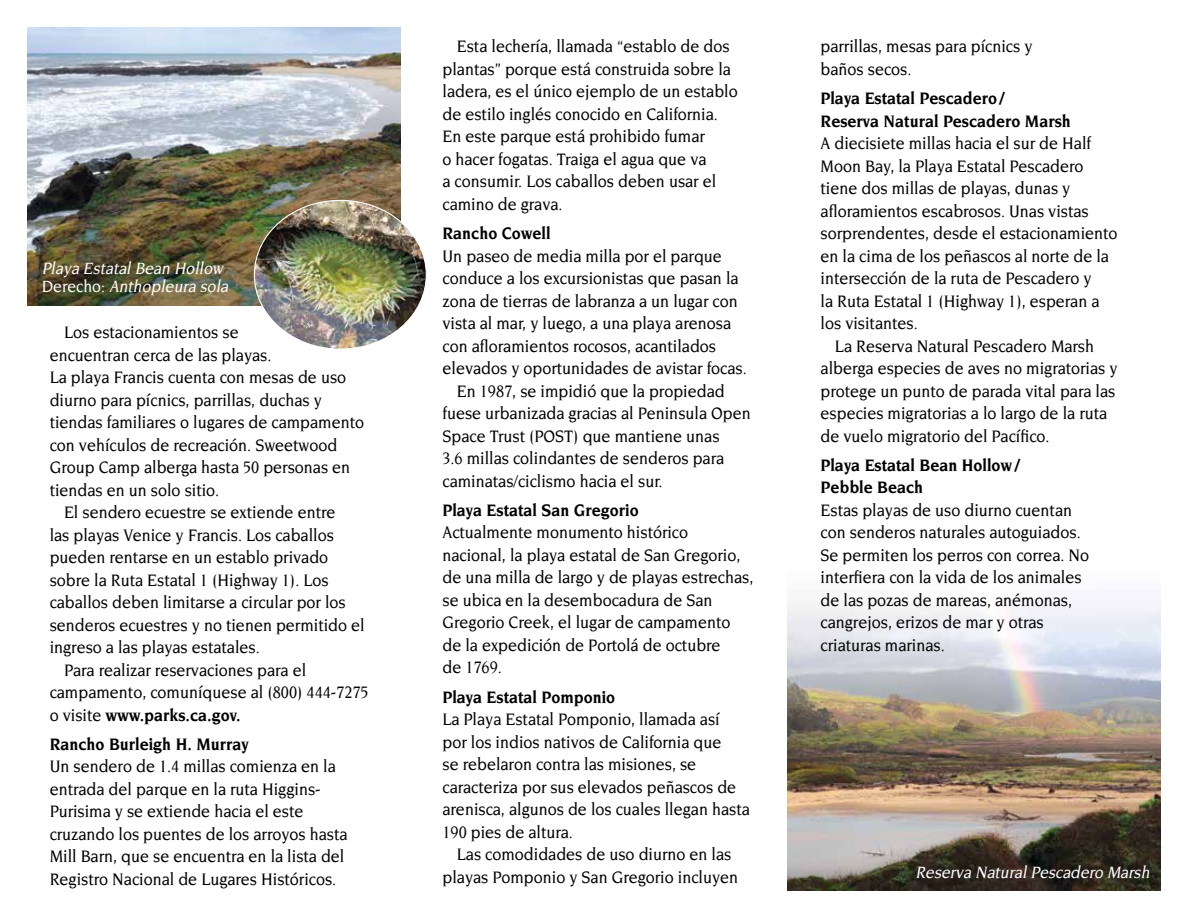
<style>
.page{position:relative;width:1188px;height:918px;background:#fff}
.page>*{position:absolute;margin:0;border:0;box-sizing:border-box;transform-origin:0 0}
.t1{font:500 18px/22.5px "Novarese";color:#000;scale:.9 1}
.t2{font:700 18px/22.5px "Novarese";color:#000;scale:.9 1}
.t3{font:italic 500 17.7px/18.8px "Novarese";color:#fff;scale:.9 1}
.s1{font-style:normal}
.s2{font-weight:500}
</style>
<div class="page">
<img style="left:788px;top:598px;width:373px;height:293px">
<img style="left:27px;top:27px;width:373px;height:279px">
<img style="left:254px;top:200px;width:171px;height:148px">
<p class="t3" style="left:42px;top:258px;width:212px">Playa EstatalBean Hollow<br><span class="s1">D e r e c h o :</span> Anthopleura sola</p>
<p class="t1" style="left:64px;top:321px;width:196px">Los estacionamientos se</p>
<p class="t1" style="left:50px;top:343px;width:248px">encuentran cerca de las playas.</p>
<p class="t1" style="left:50px;top:366px;width:331px">La playa Francis cuenta con mesas de uso</p>
<p class="t1" style="left:50px;top:388px;width:304px">diurno para pícnics, parrillas, duchas y</p>
<p class="t1" style="left:50px;top:411px;width:351px">tiendas familiares o lugares de campamento</p>
<p class="t1" style="left:50px;top:433px;width:321px">con vehículos de recreación. Sweetwood</p>
<p class="t1" style="left:50px;top:456px;width:335px">Group Camp alberga hasta 50 personas en</p>
<p class="t1" style="left:50px;top:478px;width:190px">tiendas en un solo sitio.</p>
<p class="t1" style="left:64px;top:501px;width:303px">El sendero ecuestre se extiende entre</p>
<p class="t1" style="left:50px;top:523px;width:317px">las playas Venice y Francis. Los caballos</p>
<p class="t1" style="left:50px;top:546px;width:311px">pueden rentarse en un establo privado</p>
<p class="t1" style="left:50px;top:568px;width:311px">sobre la Ruta Estatal 1 (Highway 1). Los</p>
<p class="t1" style="left:50px;top:591px;width:330px">caballos deben limitarse a circular por los</p>
<p class="t1" style="left:50px;top:613px;width:352px">senderos ecuestres y no tienen permitido el</p>
<p class="t1" style="left:50px;top:636px;width:235px">ingreso a las playas estatales.</p>
<p class="t1" style="left:64px;top:658px;width:271px">Para realizar reservaciones para el</p>
<p class="t1" style="left:50px;top:681px;width:356px">campamento, comuníquese al (800) 444-7275</p>
<p class="t2" style="left:50px;top:703px;width:214px"><span class="s2">o visite</span> www.parks.ca.gov.</p>
<p class="t2" style="left:50px;top:733px;width:223px">Rancho Burleigh H. Murray</p>
<p class="t1" style="left:50px;top:755px;width:333px">Un sendero de 1.4 millas comienza en la entrada del parque en la ruta Higgins-Purisima y se extiende hacia el este cruzando los puentes de los arroyos hasta Mill Barn, que se encuentra en la lista del Registro Nacional de Lugares Históricos.</p>
<p class="t1" style="left:442px;top:35px;width:330px;text-indent:14px">Esta lechería, llamada “establo de dos plantas” porque está construida sobre la ladera, es el único ejemplo de un establo de estilo inglés conocido en California.<br>En este parque está prohibido fumar<br>o hacer fogatas. Traiga el agua que va<br>a consumir. Los caballos deben usar el camino de grava.</p>
<p class="t2" style="left:442px;top:222px;width:122px">Rancho Cowell</p>
<p class="t1" style="left:442px;top:244px;width:312px">Un paseo de media milla por el parque</p>
<p class="t1" style="left:442px;top:267px;width:331px">conduce a los excursionistas que pasan la</p>
<p class="t1" style="left:442px;top:289px;width:330px">zona de tierras de labranza a un lugar con</p>
<p class="t1" style="left:442px;top:312px;width:322px">vista al mar, y luego, a una playa arenosa</p>
<p class="t1" style="left:442px;top:334px;width:306px">con afloramientos rocosos, acantilados</p>
<p class="t1" style="left:442px;top:357px;width:340px">elevados y oportunidades de avistar focas.</p>
<p class="t1" style="left:457px;top:379px;width:299px">En 1987, se impidió que la propiedad</p>
<p class="t1" style="left:442px;top:402px;width:344px">fuese urbanizada gracias al Peninsula Open</p>
<p class="t1" style="left:442px;top:424px;width:309px">Space Trust (POST) que mantiene unas</p>
<p class="t1" style="left:442px;top:447px;width:315px">3.6 millas colindantes de senderos para</p>
<p class="t1" style="left:442px;top:469px;width:246px">caminatas/ciclismo hacia el sur.</p>
<p class="t2" style="left:442px;top:498px;width:220px">Playa Estatal San Gregorio</p>
<p class="t1" style="left:442px;top:521px;width:347px">Actualmente monumento histórico nacional, la playa estatal de San Gregorio, de una milla de largo y de playas estrechas, se ubica en la desembocadura de San Gregorio Creek, el lugar de campamento de la expedición de Portolá de octubre<br>de 1769.</p>
<p class="t2" style="left:442px;top:685px;width:194px">Playa Estatal Pomponio</p>
<p class="t1" style="left:442px;top:708px;width:343px">La Playa Estatal Pomponio, llamada así<br>por los indios nativos de California que<br>se rebelaron contra las misiones, se caracteriza por sus elevados peñascos de arenisca, algunos de los cuales llegan hasta 190 pies de altura.</p>
<p class="t1" style="left:442px;top:843px;width:330px;text-align:center">Las comodidades de uso diurno en las playas Pomponio y San Gregorio incluyen</p>
<p class="t1" style="left:821px;top:35px;width:237px">parrillas, mesas para pícnics y baños secos.</p>
<p class="t2" style="left:821px;top:87px;width:280px">Playa Estatal Pescadero /<br>Reserva Natural Pescadero Marsh</p>
<p class="t1" style="left:821px;top:132px;width:332px">A diecisiete millas hacia el sur de Half Moon Bay, la Playa Estatal Pescadero tiene dos millas de playas, dunas y afloramientos escabrosos. Unas vistas sorprendentes, desde el estacionamiento en la cima de los peñascos al norte de la intersección de la ruta de Pescadero y<br>la Ruta Estatal 1 (Highway 1), esperan a los visitantes.</p>
<p class="t1" style="left:821px;top:334px;width:331px;text-indent:14px">La Reserva Natural Pescadero Marsh alberga especies de aves no migratorias y protege un punto de parada vital para las especies migratorias a lo largo de la ruta de vuelo migratorio del Pacífico.</p>
<p class="t2" style="left:821px;top:453px;width:223px">Playa Estatal Bean Hollow /<br>Pebble Beach</p>
<p class="t1" style="left:821px;top:499px;width:300px">Estas playas de uso diurno cuentan con senderos naturales autoguiados.<br>Se permiten los perros con correa. No interfiera con la vida de los animales de las pozas de mareas, anémonas, cangrejos, erizos de mar y otras criaturas marinas.</p>
<p class="t3" style="left:915px;top:863px;width:265px">Reserva NaturalPescadero Marsh</p>
</div>
